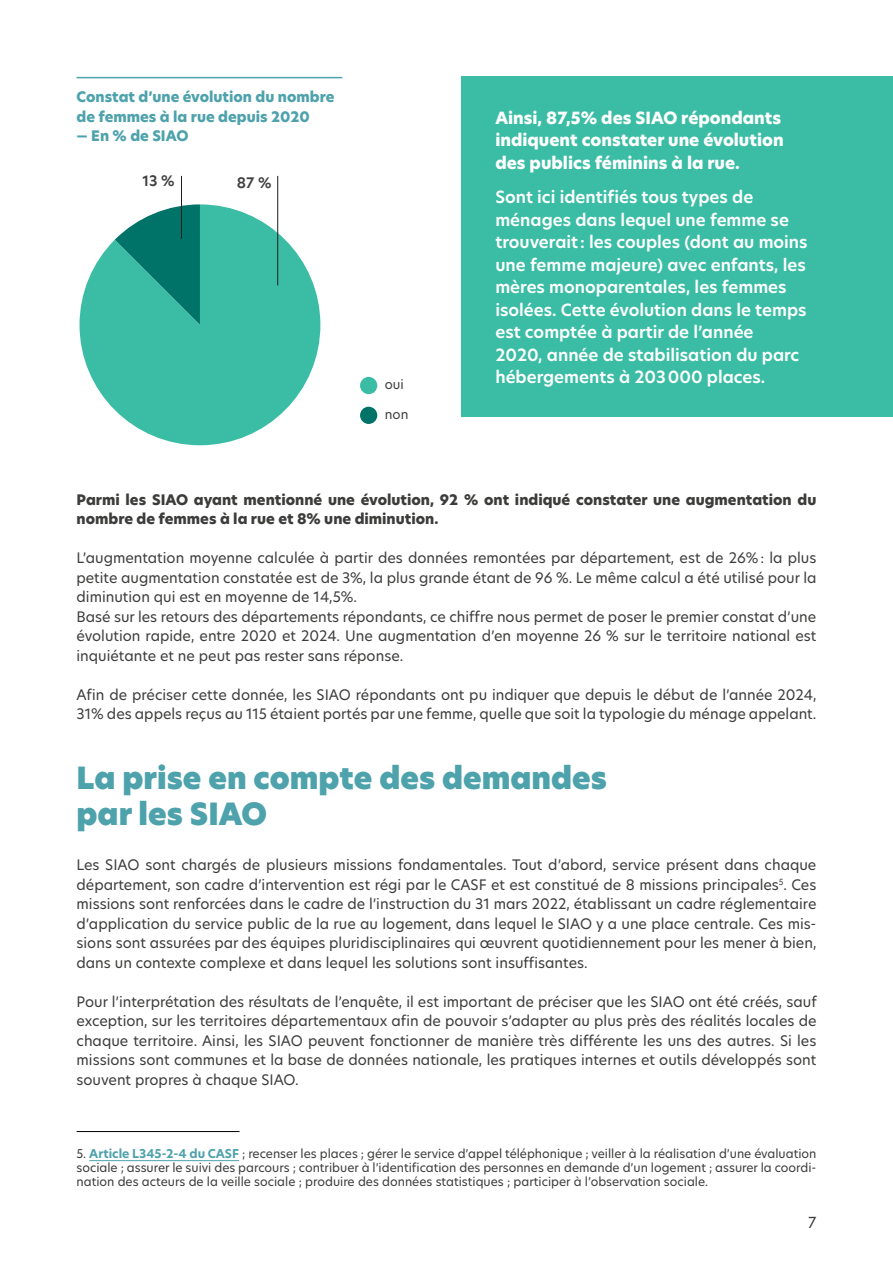
<style>
.page{position:relative;width:893px;height:1263px;background:#fff}
.page>*{position:absolute;margin:0;border:0;box-sizing:border-box;transform-origin:0 0}
.t1{font:30px/36px "Hero New Super";color:#4ea2ac}
.t2{font:600 16.5px/22.5px "Hero New";color:#fff}
.t3{font:800 16.5px/22.5px "Hero New";color:#fff}
.t4{font:15px "Hero New";color:#3c3c3b}
.t5{font:14.25px/19.5px "Hero New";color:#3c3c3b}
.t6{font:800 14.25px/19.5px "Hero New";color:#3c3c3b}
.t7{font:800 14.25px/19.5px "Hero New";color:#4ea2ac}
.t8{font:600 14.25px "Hero New";color:#404040}
.t9{font:12.75px "Hero New";color:#404040}
.t10{font:12px/14.4px "Hero New";color:#3c3c3b;text-align:justify}
.s1{font-weight:700;color:#4ea2ac}
</style>
<div class="page">
<hr style="left:77px;top:77px;width:265px;height:1px;background:#4ea2ac">
<svg style="left:80px;top:204px;width:240px;height:241px;fill:#3abda4"></svg>
<svg style="left:115px;top:204px;width:85px;height:121px;background:#2c9a8b"></svg>
<div style="left:360px;top:377px;width:17px;height:17px;background:#3abda4;border-radius:50%"></div>
<div style="left:360px;top:407px;width:17px;height:17px;background:#007368;border-radius:50%"></div>
<hr style="left:181px;top:176px;width:1px;height:63px;background:#1d1d1b">
<hr style="left:277px;top:176px;width:1px;height:109px;background:#1d1d1b">
<hr style="left:89px;top:1160px;width:150px;height:1px;background:#4ea2ac">
<hr style="left:77px;top:1131px;width:163px;height:1px;background:#000">
<div style="left:461px;top:77px;width:432px;height:340px;background:#3abda4"></div>
<p class="t7" style="left:77px;top:87px;width:259px">Constat d’une évolution du nombre de femmes à la rue depuis 2020</p>
<p class="t7" style="left:77px;top:126px;width:113px">— En % de SIAO</p>
<p class="t8" style="left:142px;top:171px;width:34px">13 %</p>
<p class="t8" style="left:237px;top:173px;width:36px">87 %</p>
<p class="t9" style="left:385px;top:376px;width:21px">oui</p>
<p class="t9" style="left:385px;top:406px;width:25px">non</p>
<p class="t3" style="left:495px;top:107px;width:290px">Ainsi, 87,5% des SIAO répondants indiquent constater une évolution des publics féminins à la rue.</p>
<p class="t2" style="left:495px;top:186px;width:314px">Sont ici identifiés tous types de ménages dans lequel une femme se trouverait : les couples (dont au moins une femme majeure) avec enfants, les mères monoparentales, les femmes isolées. Cette évolution dans le temps est comptée à partir de l’année<br>2020, année de stabilisation du parc hébergements à 203000 places.</p>
<p class="t6" style="left:77px;top:490px;width:741px">Parmi les SIAO ayant mentionné une évolution, 92 % ont indiqué constater une augmentation du nombre de femmes à la rue et 8% une diminution.</p>
<p class="t5" style="left:77px;top:548px;width:741px">L’augmentation moyenne calculée à partir des données remontées par département, est de 26%: la plus petite augmentation constatée est de 3%, la plus grande étant de 96 %. Le même calcul a été utilisé pour la diminution qui est en moyenne de 14,5%.<br>Basé sur les retours des départements répondants, ce chiffre nous permet de poser le premier constat d’une évolution rapide, entre 2020 et 2024. Une augmentation d’en moyenne 26 % sur le territoire national est inquiétante et ne peut pas rester sans réponse.</p>
<p class="t5" style="left:77px;top:684px;width:741px">Afin de préciser cette donnée, les SIAO répondants ont pu indiquer que depuis le début de l’année 2024,<br>31% des appels reçus au 115 étaient portés par une femme, quelle que soit la typologie du ménage appelant.</p>
<h1 class="t1" style="left:77px;top:761px;width:532px">La prise en compte des demandes par les SIAO</h1>
<p class="t5" style="left:77px;top:855px;width:741px;text-align:justify">Les SIAO sont chargés de plusieurs missions fondamentales. Tout d’abord, service présent dans chaque département, son cadre d’intervention est régi par le CASF et est constitué de 8 missions principales<sup>5</sup>. Ces missions sont renforcées dans le cadre de l’instruction du 31 mars 2022, établissant un cadre réglementaire d’application du service public de la rue au logement, dans lequel le SIAO y a une place centrale. Ces mis&shy;sions sont assurées par des équipes pluridisciplinaires qui œuvrent quotidiennement pour les mener à bien, dans un contexte complexe et dans lequel les solutions sont insuffisantes.</p>
<p class="t5" style="left:77px;top:992px;width:742px;text-align:justify">Pour l’interprétation des résultats de l’enquête, il est important de préciser que les SIAO ont été créés, sauf exception, sur les territoires départementaux afin de pouvoir s’adapter au plus près des réalités locales de chaque territoire. Ainsi, les SIAO peuvent fonctionner de manière très différente les uns des autres. Si les missions sont communes et la base de données nationale, les pratiques internes et outils développés sont souvent propres à chaque SIAO.</p>
<p class="t10" style="left:77px;top:1146px;width:741px">5. <span class="s1">Article L345-2-4 du CASF</span> ; recenser les places ; gérer le service d’appel téléphonique ; veiller à la réalisation d’une évaluation sociale ; assurer le suivi des parcours ; contribuer à l’identification des personnes en demande d’un logement ; assurer la coordi&shy;nation des acteurs de la veille sociale ; produire des données statistiques ; participer à l’observation sociale.</p>
<p class="t4" style="left:808px;top:1212px;width:10px">7</p>
</div>
